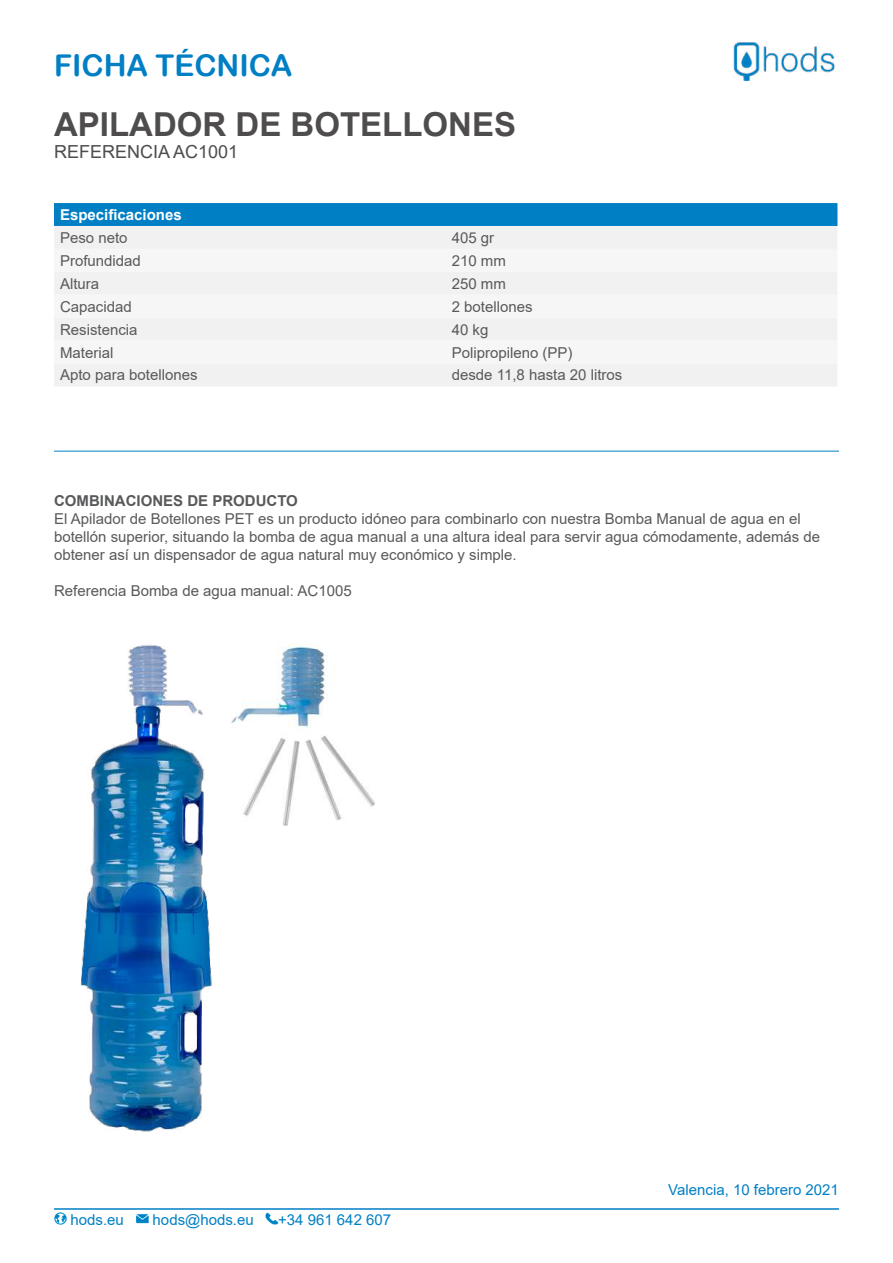
<style>
.page{position:relative;width:893px;height:1263px;background:#fff}
.page>*{position:absolute;margin:0;border:0;box-sizing:border-box;transform-origin:0 0}
.t1{font:700 33px "Arial";color:#4e4c4d}
.t2{font:30px "Arial Rounded MT Bold";color:#007fc5}
.t3{font:18px "Arial";color:#4e4c4d}
.t4{font:15px/18px "Arial";color:#58595b}
.t5{font:15px "Arial";color:#007fc5}
.t6{font:700 15px "Arial";color:#58595b}
.t7{font:700 15px "Arial";color:#fff}
</style>
<div class="page">
<div style="left:54px;top:203px;width:783px;height:23px;background:#007fc5"></div>
<div style="left:54px;top:226px;width:783px;height:160px;background:#f1f1f2"></div>
<div style="left:54px;top:249px;width:783px;height:114px;background:#f6f6f6"></div>
<hr style="left:54px;top:451px;width:785px;height:1px;background:#007fc5">
<img style="left:80px;top:644px;width:132px;height:488px">
<img style="left:231px;top:643px;width:144px;height:183px">
<svg style="left:54px;top:1212px;width:12px;height:12px"></svg>
<svg style="left:136px;top:1214px;width:12px;height:10px"></svg>
<svg style="left:266px;top:1212px;width:12px;height:12px"></svg>
<hr style="left:54px;top:1208px;width:785px;height:2px;background:#007fc5">
<img style="left:733px;top:43px;width:102px;height:37px">
<h2 class="t2" style="left:54px;top:47px;width:240px">FICHA TÉCNICA</h2>
<h1 class="t1" style="left:54px;top:101px;width:464px">APILADOR DE BOTELLONES</h1>
<p class="t3" style="left:54px;top:139px;width:186px">REFERENCIA AC1001</p>
<p class="t7" style="left:60px;top:204px;width:123px">Especificaciones</p>
<p class="t4" style="left:60px;top:229px;width:69px">Peso neto</p>
<p class="t4" style="left:452px;top:229px;width:44px">405 gr</p>
<p class="t4" style="left:60px;top:251px;width:82px">Profundidad</p>
<p class="t4" style="left:452px;top:251px;width:56px">210 mm</p>
<p class="t4" style="left:60px;top:274px;width:41px">Altura</p>
<p class="t4" style="left:452px;top:274px;width:56px">250 mm</p>
<p class="t4" style="left:60px;top:297px;width:73px">Capacidad</p>
<p class="t4" style="left:452px;top:297px;width:82px">2 botellones</p>
<p class="t4" style="left:60px;top:320px;width:79px">Resistencia</p>
<p class="t4" style="left:452px;top:320px;width:38px">40 kg</p>
<p class="t4" style="left:60px;top:343px;width:55px">Material</p>
<p class="t4" style="left:452px;top:343px;width:122px">Polipropileno (PP)</p>
<p class="t4" style="left:60px;top:366px;width:139px">Apto para botellones</p>
<p class="t4" style="left:452px;top:366px;width:172px">desde 11,8 hasta 20 litros</p>
<p class="t6" style="left:54px;top:491px;width:245px">COMBINACIONES DE PRODUCTO</p>
<p class="t4" style="left:54px;top:510px;width:768px">El Apilador de Botellones PET es un producto idóneo para combinarlo con nuestra Bomba Manual de agua en el botellón superior, situando la bomba de agua manual a una altura ideal para servir agua cómodamente, además de obtener así un dispensador de agua natural muy económico y simple.</p>
<p class="t4" style="left:54px;top:582px;width:299px">Referencia Bomba de agua manual: AC1005</p>
<p class="t5" style="left:71px;top:1209px;width:55px">hods.eu</p>
<p class="t5" style="left:153px;top:1209px;width:103px">hods@hods.eu</p>
<p class="t5" style="left:278px;top:1209px;width:115px">+34 961 642 607</p>
<p class="t5" style="left:668px;top:1179px;width:172px">Valencia, 10 febrero 2021</p>
</div>
